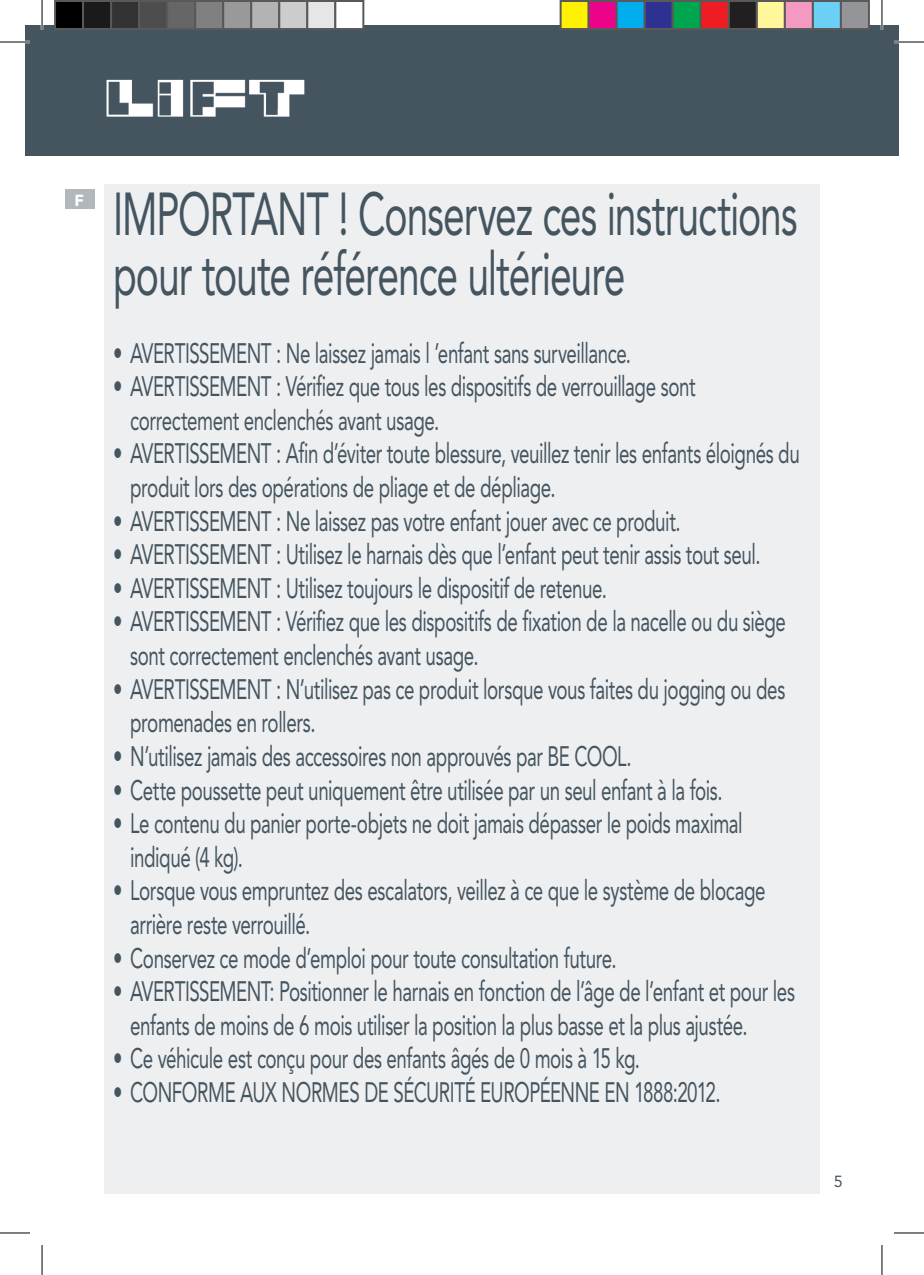
<style>
.page{position:relative;width:924px;height:1275px;background:#fff}
.page>*{position:absolute;margin:0;border:0;box-sizing:border-box;transform-origin:0 0}
.t1{font:60px/60px "Avenir LT";letter-spacing:-.03em;color:#45555f;scale:.65 1}
.t2{font:28px/33.6px "Avenir LT";letter-spacing:-.02em;color:#45555f;scale:.67 1}
.t3{font:16px "Avenir LT";color:#45555f}
.t4{font:900 16px "Avenir LT";color:#fff}
</style>
<div class="page">
<div style="left:25px;top:25px;width:873px;height:130px;background:#45555f"></div>
<div style="left:104px;top:184px;width:715px;height:1009px;background:#eeeff1"></div>
<img style="left:106px;top:79px;width:199px;height:38px">
<div style="left:65px;top:189px;width:30px;height:20px;background:#b2b7bb"></div>
<hr style="left:0;top:41px;width:30px;height:2px;background:#fff">
<hr style="left:893px;top:41px;width:30px;height:2px;background:#fff">
<hr style="left:41px;top:0;width:2px;height:30px;background:#fff">
<hr style="left:880px;top:0;width:2px;height:30px;background:#fff">
<hr style="left:0;top:42px;width:30px;height:1px;background:#000">
<hr style="left:893px;top:42px;width:30px;height:1px;background:#000">
<hr style="left:0;top:1232px;width:30px;height:1px;background:#000">
<hr style="left:893px;top:1232px;width:30px;height:1px;background:#000">
<hr style="left:42px;top:0;width:1px;height:30px;background:#000">
<hr style="left:42px;top:1245px;width:1px;height:30px;background:#000">
<hr style="left:881px;top:0;width:1px;height:30px;background:#000">
<hr style="left:881px;top:1245px;width:1px;height:30px;background:#000">
<div style="left:55px;top:1px;width:28px;height:28px;background:#000"></div>
<div style="left:54px;top:0;width:30px;height:30px;border:2px solid #595959"></div>
<div style="left:83px;top:1px;width:28px;height:28px;background:#1a1a1a"></div>
<div style="left:82px;top:0;width:30px;height:30px;border:2px solid #595959"></div>
<div style="left:111px;top:1px;width:28px;height:28px;background:#333"></div>
<div style="left:110px;top:0;width:30px;height:30px;border:2px solid #595959"></div>
<div style="left:139px;top:1px;width:28px;height:28px;background:#4d4d4d"></div>
<div style="left:138px;top:0;width:30px;height:30px;border:2px solid #595959"></div>
<div style="left:167px;top:1px;width:28px;height:28px;background:#666"></div>
<div style="left:166px;top:0;width:30px;height:30px;border:2px solid #595959"></div>
<div style="left:195px;top:1px;width:28px;height:28px;background:#808080"></div>
<div style="left:194px;top:0;width:30px;height:30px;border:2px solid #595959"></div>
<div style="left:223px;top:1px;width:28px;height:28px;background:#999"></div>
<div style="left:222px;top:0;width:30px;height:30px;border:2px solid #595959"></div>
<div style="left:251px;top:1px;width:28px;height:28px;background:#b3b3b3"></div>
<div style="left:250px;top:0;width:30px;height:30px;border:2px solid #595959"></div>
<div style="left:279px;top:1px;width:28px;height:28px;background:#ccc"></div>
<div style="left:278px;top:0;width:30px;height:30px;border:2px solid #595959"></div>
<div style="left:307px;top:1px;width:28px;height:28px;background:#e6e6e6"></div>
<div style="left:306px;top:0;width:30px;height:30px;border:2px solid #595959"></div>
<div style="left:335px;top:1px;width:28px;height:28px;background:#fff"></div>
<div style="left:334px;top:0;width:30px;height:30px;border:2px solid #595959"></div>
<div style="left:560px;top:1px;width:28px;height:28px;background:#fff101"></div>
<div style="left:559px;top:0;width:30px;height:30px;border:2px solid #595959"></div>
<div style="left:588px;top:1px;width:28px;height:28px;background:#ed028c"></div>
<div style="left:587px;top:0;width:30px;height:30px;border:2px solid #595959"></div>
<div style="left:616px;top:1px;width:28px;height:28px;background:#00aeef"></div>
<div style="left:615px;top:0;width:30px;height:30px;border:2px solid #595959"></div>
<div style="left:644px;top:1px;width:28px;height:28px;background:#2e3092"></div>
<div style="left:643px;top:0;width:30px;height:30px;border:2px solid #595959"></div>
<div style="left:672px;top:1px;width:28px;height:28px;background:#00a54f"></div>
<div style="left:671px;top:0;width:30px;height:30px;border:2px solid #595959"></div>
<div style="left:700px;top:1px;width:28px;height:28px;background:#ee1d23"></div>
<div style="left:699px;top:0;width:30px;height:30px;border:2px solid #595959"></div>
<div style="left:728px;top:1px;width:28px;height:28px;background:#231f20"></div>
<div style="left:727px;top:0;width:30px;height:30px;border:2px solid #595959"></div>
<div style="left:756px;top:1px;width:28px;height:28px;background:#fff79a"></div>
<div style="left:755px;top:0;width:30px;height:30px;border:2px solid #595959"></div>
<div style="left:784px;top:1px;width:28px;height:28px;background:#f499c2"></div>
<div style="left:783px;top:0;width:30px;height:30px;border:2px solid #595959"></div>
<div style="left:812px;top:1px;width:28px;height:28px;background:#6bcff6"></div>
<div style="left:811px;top:0;width:30px;height:30px;border:2px solid #595959"></div>
<div style="left:840px;top:1px;width:28px;height:28px;background:#939598"></div>
<div style="left:839px;top:0;width:30px;height:30px;border:2px solid #595959"></div>
<p class="t4" style="left:74px;top:190px;width:11px">F</p>
<p class="t1" style="left:113px;top:185px;width:1054px">IMPORTANT ! Conservez ces instructions pour toute référence ultérieure</p>
<p class="t2" style="left:113px;top:336px;width:774px">• AVERTISSEMENT : Ne laissez jamais l ’enfant sans surveillance.</p>
<p class="t2" style="left:130px;top:370px;width:845px;text-indent:-17px">• AVERTISSEMENT : Vérifiez que tous les dispositifs de verrouillage sont correctement enclenchés avant usage.</p>
<p class="t2" style="left:130px;top:437px;width:1000px;text-indent:-17px">• AVERTISSEMENT : Afin d’éviter toute blessure, veuillez tenir les enfants éloignés du produit lors des opérations de pliage et de dépliage.</p>
<p class="t2" style="left:113px;top:504px;width:848px">• AVERTISSEMENT : Ne laissez pas votre enfant jouer avec ce produit.</p>
<p class="t2" style="left:113px;top:538px;width:967px">• AVERTISSEMENT : Utilisez le harnais dès que l’enfant peut tenir assis tout seul.</p>
<p class="t2" style="left:113px;top:571px;width:738px">• AVERTISSEMENT : Utilisez toujours le dispositif de retenue.</p>
<p class="t2" style="left:130px;top:605px;width:979px;text-indent:-17px">• AVERTISSEMENT : Vérifiez que les dispositifs de fixation de la nacelle ou du siège sont correctement enclenchés avant usage.</p>
<p class="t2" style="left:130px;top:672px;width:979px;text-indent:-17px">• AVERTISSEMENT : N’utilisez pas ce produit lorsque vous faites du jogging ou des promenades en rollers.</p>
<p class="t2" style="left:113px;top:739px;width:775px">• N’utilisez jamais des accessoires non approuvés par BE COOL.</p>
<p class="t2" style="left:113px;top:773px;width:910px">• Cette poussette peut uniquement être utilisée par un seul enfant à la fois.</p>
<p class="t2" style="left:130px;top:807px;width:915px;text-indent:-17px">• Le contenu du panier porte-objets ne doit jamais dépasser le poids maximal indiqué (4 kg).</p>
<p class="t2" style="left:130px;top:874px;width:949px;text-indent:-17px">• Lorsque vous empruntez des escalators, veillez à ce que le système de blocage arrière reste verrouillé.</p>
<p class="t2" style="left:113px;top:941px;width:752px">• Conservez ce mode d’emploi pour toute consultation future.</p>
<p class="t2" style="left:130px;top:975px;width:993px;text-indent:-17px">• AVERTISSEMENT: Positionner le harnais en fonction de l’âge de l’enfant et pour les enfants de moins de 6 mois utiliser la position la plus basse et la plus ajustée.</p>
<p class="t2" style="left:113px;top:1042px;width:787px">• Ce véhicule est conçu pour des enfants âgés de 0 mois à 15 kg.</p>
<p class="t2" style="left:113px;top:1075px;width:907px">• CONFORME AUX NORMES DE SÉCURITÉ EUROPÉENNE EN 1888:2012.</p>
<p class="t3" style="left:833px;top:1172px;width:10px">5</p>
</div>
